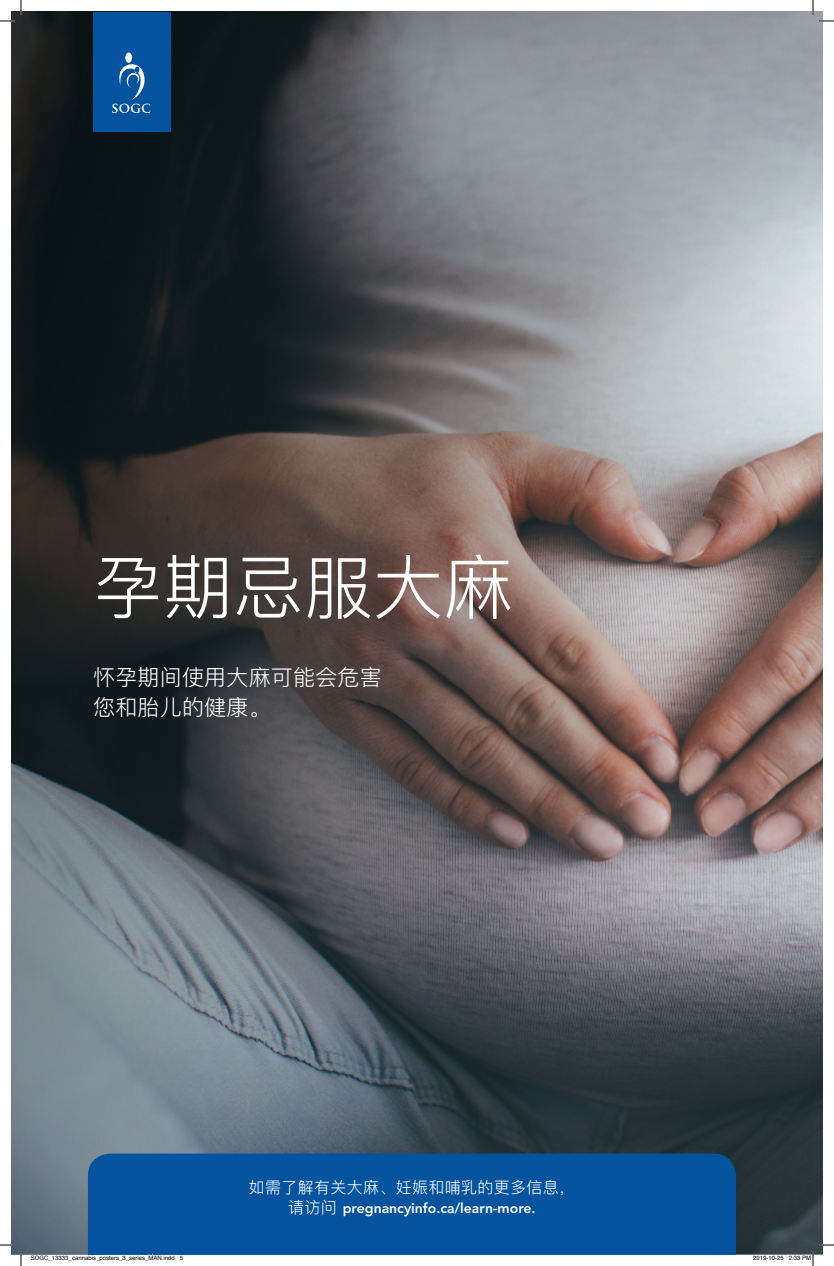
<style>
.page{position:relative;width:834px;height:1266px;background:#fff}
.page>*{position:absolute;margin:0;border:0;box-sizing:border-box;transform-origin:0 0}
.t1{font:300 70px "Ping Fang SC";color:#fff}
.t2{font:300 22px/30px "Ping Fang SC";letter-spacing:.01em;color:#fff}
.t3{font:300 16px "Ping Fang SC";letter-spacing:.02em;color:#fff}
.t4{font:800 14px "Avenir LT Std";color:#fff}
.t5{font:6px "Helvetica";color:#000}
.s1{font-family:"Ping Fang SC";font-weight:300;font-size:16px}
</style>
<div class="page">
<img style="left:12px;top:12px;width:810px;height:1242px">
<div style="left:88px;top:1154px;width:648px;height:100px;background:#03539e"></div>
<div style="left:93px;top:12px;width:77px;height:120px;background:#03539e"></div>
<div style="left:125px;top:53px;width:7px;height:10px;background:#fff;border-radius:50%"></div>
<svg style="left:112px;top:64px;width:38px;height:49px"></svg>
<svg style="left:0;top:0;width:22px;height:22px"></svg>
<svg style="left:0;top:1244px;width:22px;height:22px"></svg>
<svg style="left:812px;top:0;width:22px;height:22px"></svg>
<svg style="left:31px;top:1254px;width:152px;height:1px"></svg>
<svg style="left:753px;top:1244px;width:81px;height:22px"></svg>
<h1 class="t1" style="left:93px;top:544px;width:421px">孕期忌服大麻</h1>
<h2 class="t2" style="left:93px;top:662px;width:290px">怀孕期间使用大麻可能会危害您和胎儿的健康。</h2>
<h3 class="t3" style="left:249px;top:1178px;width:328px">如需了解有关大麻、妊娠和哺乳的更多信息，</h3>
<h3 class="t4" style="left:288px;top:1200px;width:249px"><span class="s1">请访问</span> pregnancyinfo.ca/learn-more.</h3>
<p class="t5" style="left:31px;top:1253px;width:154px">SOGC_13333_cannabis_posters_3_series_MAN.indd 5</p>
<p class="t5" style="left:753px;top:1253px;width:60px">2019-10-25 2:33 PM</p>
</div>
